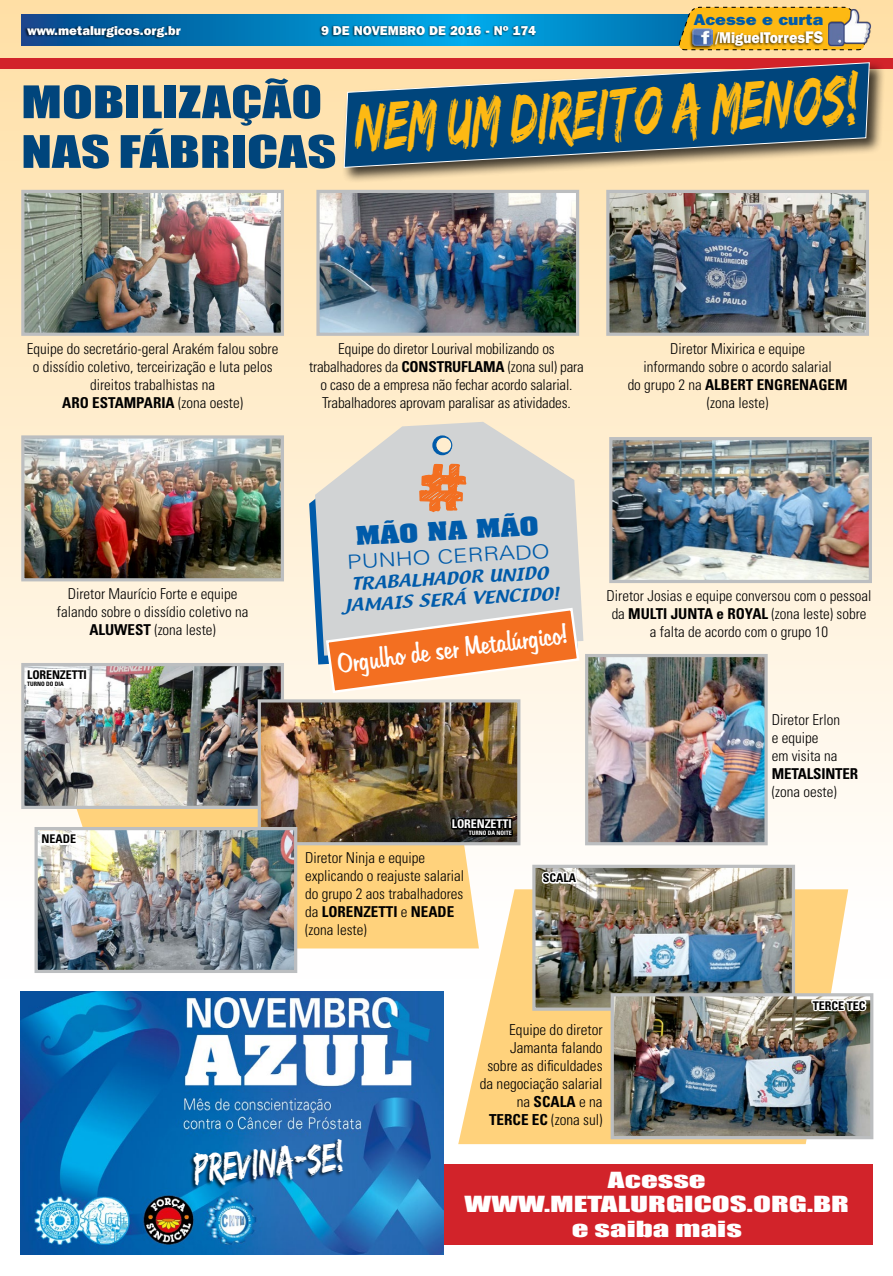
<style>
.page{position:relative;width:893px;height:1276px;background:#fff}
.page>*{position:absolute;margin:0;border:0;box-sizing:border-box;transform-origin:0 0}
.t1{font:60.15px "Edo";color:#fdb913;scale:.66 1}
.t2{font:41.4px/49.7px "Impact";color:#00457c;scale:1.37 1}
.t3{font:36px "Edo";color:#fff;scale:.7 1}
.t4{font:27.45px "Tabitha";color:#fff;scale:.81 1}
.t5{font:700 21.75px "Aachen";color:#005baa;scale:1.21 1}
.t6{font:20.4px/24.5px "Impact";color:#fff;text-align:center;scale:1.62 1}
.t7{font:300 19.65px "Univers";color:#005baa;scale:1.21 1}
.t8{font:800 15.45px/17.4px "Franklin Gothic IT Cby BT";color:#fff;text-align:right;scale:.88 1}
.t9{font:300 condensed 15.15px/18.1px "Univers";color:#000;text-align:right}
.t10{font:15.15px/21.1px "Textile";color:#005baa;text-align:center;scale:1.21 1}
.t11{font:300 condensed 15px/18px "Univers";color:#000;text-align:center}
.t12{font:700 condensed 15px "Univers";letter-spacing:-.01em;color:#000}
.t13{font:800 12.75px "Franklin Gothic IT Cby BT";color:#fff}
.t14{font:700 condensed 12px "Univers";color:#000}
.t15{font:700 condensed 12px "Univers";letter-spacing:-.005em;color:#fff}
.t16{font:700 condensed 6px "Univers";color:#fff}
.t17{font:700 condensed 6px "Univers";color:#000}
.s1{color:#005baa}
.s2{font-size:16.65px}
.s3{font-weight:700}
</style>
<div class="page">
<div style="left:0;top:0;width:893px;height:978px;background:linear-gradient(to bottom,#ffdea5,#fff)"></div>
<svg style="left:458px;top:889px;width:390px;height:255px;fill:#ffd27c"></svg>
<div style="left:79px;top:809px;width:400px;height:139px;background:#ffd27c"></div>
<div style="left:162px;top:1164px;width:711px;height:80px;background:#d2232a"></div>
<svg style="left:21px;top:14px;width:656px;height:32px;background:#0080bf"></svg>
<div style="left:24px;top:25px;width:157px;height:15px;background:#000;opacity:.75"></div>
<div style="left:319px;top:25px;width:218px;height:13px;background:#000;opacity:.75"></div>
<svg style="left:677px;top:6px;width:189px;height:45px;background:#e5b12b"></svg>
<div style="left:711px;top:30px;width:112px;height:19px;background:#000;opacity:.75"></div>
<div style="left:689px;top:28px;width:24px;height:21px;background:#000;opacity:.75"></div>
<img style="left:693px;top:28px;width:20px;height:17px">
<img style="left:827px;top:8px;width:45px;height:38px">
<div style="left:0;top:58px;width:893px;height:10px;background:#d2232a"></div>
<div style="left:342px;top:60px;width:544px;height:124px;background:#000;opacity:.75"></div>
<svg style="left:343px;top:62px;width:527px;height:106px;background:#41617d"></svg>
<img style="left:25px;top:194px;width:255px;height:138px">
<div style="left:21px;top:190px;width:263px;height:146px;border:3px solid #bcbec0"></div>
<img style="left:610px;top:194px;width:255px;height:138px">
<div style="left:606px;top:190px;width:263px;height:146px;border:3px solid #bcbec0"></div>
<img style="left:320px;top:194px;width:255px;height:138px">
<div style="left:316px;top:190px;width:263px;height:146px;border:3px solid #bcbec0"></div>
<img style="left:589px;top:658px;width:175px;height:183px">
<div style="left:585px;top:654px;width:183px;height:191px;border:3px solid #bcbec0"></div>
<img style="left:613px;top:441px;width:255px;height:138px">
<div style="left:609px;top:437px;width:263px;height:146px;border:3px solid #bcbec0"></div>
<img style="left:25px;top:439px;width:255px;height:138px">
<div style="left:21px;top:435px;width:263px;height:146px;border:3px solid #bcbec0"></div>
<img style="left:25px;top:667px;width:255px;height:138px">
<div style="left:21px;top:663px;width:263px;height:146px;border:3px solid #bcbec0"></div>
<img style="left:262px;top:703px;width:254px;height:138px">
<div style="left:258px;top:699px;width:262px;height:146px;border:3px solid #bcbec0"></div>
<img style="left:536px;top:868px;width:255px;height:138px">
<div style="left:532px;top:864px;width:263px;height:146px;border:3px solid #bcbec0"></div>
<img style="left:39px;top:831px;width:254px;height:138px">
<div style="left:35px;top:827px;width:262px;height:146px;border:3px solid #bcbec0"></div>
<svg style="left:309px;top:431px;width:16px;height:233px"></svg>
<svg style="left:315px;top:422px;width:268px;height:233px;background:#d2d3d2"></svg>
<svg style="left:325px;top:606px;width:256px;height:88px;background:#eea87c"></svg>
<svg style="left:419px;top:390px;width:48px;height:197px;background:#dec8b7"></svg>
<div style="left:432px;top:435px;width:20px;height:20px;border:4px solid #005baa;border-radius:50%"></div>
<div style="left:436px;top:437px;width:16px;height:16px;background:#ffedce;border-radius:50%"></div>
<div style="left:435px;top:436px;width:17px;height:18px;border:1px solid #005baa;border-radius:50%"></div>
<img style="left:21px;top:991px;width:423px;height:263px">
<div style="left:189px;top:1138px;width:155px;height:52px;background:#000;opacity:.75"></div>
<img style="left:615px;top:997px;width:254px;height:138px">
<div style="left:611px;top:993px;width:262px;height:146px;border:3px solid #bcbec0"></div>
<div style="left:83px;top:668px;width:5px;height:12px;border:3px solid #fff"></div>
<svg style="left:24px;top:655px;width:63px;height:46px"></svg>
<svg style="left:540px;top:847px;width:40px;height:38px"></svg>
<svg style="left:810px;top:997px;width:58px;height:15px"></svg>
<svg style="left:39px;top:809px;width:40px;height:48px"></svg>
<svg style="left:450px;top:804px;width:64px;height:46px;background:#46423b"></svg>
<p class="t13" style="left:28px;top:22px;width:155px">www.metalurgicos.org.br</p>
<p class="t13" style="left:321px;top:22px;width:216px">9 DE NOVEMBRO DE 2016 - Nº 174</p>
<p class="t8" style="left:694px;top:11px;width:148px"><span class="s1">Acesse e curta </span>/MiguelTorres<span class="s2">FS</span></p>
<h1 class="t1" style="left:352px;top:97px;width:765px;rotate:-3deg">NEM UM DIREITO A MENOS!</h1>
<h2 class="t2" style="left:21px;top:76px;width:232px">MOBILIZAÇÃO<br>NAS FÁBRICAS</h2>
<p class="t11" style="left:27px;top:339px;width:253px">Equipe do secretário-geral Arakém falou sobre o dissídio coletivo, terceirização e luta pelos direitos trabalhistas na<br><span class="s3">ARO ESTAMPARIA</span> (zona oeste)</p>
<p class="t11" style="left:628px;top:339px;width:221px">Diretor Mixirica e equipe<br>informando sobre o acordo salarial<br>do grupo 2 na <span class="s3">ALBERT ENGRENAGEM </span>(zona leste)</p>
<p class="t11" style="left:309px;top:339px;width:276px">Equipe do diretor Lourival mobilizando os trabalhadores da <span class="s3">CONSTRUFLAMA</span> (zona sul) para o caso de a empresa não fechar acordo salarial.<br>Trabalhadores aprovam paralisar as atividades.</p>
<p class="t11" style="left:57px;top:585px;width:193px">Diretor Maurício Forte e equipe falando sobre o dissídio coletivo na<br><span class="s3">ALUWEST</span> (zona leste)</p>
<p class="t14" style="left:27px;top:667px;width:61px">LORENZETTI</p>
<p class="t17" style="left:27px;top:680px;width:38px">TURNO DO DIA</p>
<p class="t14" style="left:41px;top:832px;width:36px">NEADE</p>
<h3 class="t5" style="left:355px;top:520px;width:153px;rotate:-3deg">MÃO NA MÃO</h3>
<h3 class="t7" style="left:347px;top:550px;width:169px;rotate:-3deg">PUNHO CERRADO</h3>
<p class="t10" style="left:342px;top:574px;width:180px;rotate:-3deg">TRABALHADOR UNIDO<br>JAMAIS SERÁ VENCIDO!</p>
<h3 class="t4" style="left:335px;top:647px;width:288px;rotate:-8deg">Orgulho de ser Metalúrgico!</h3>
<p class="t15" style="left:452px;top:816px;width:61px">LORENZETTI</p>
<p class="t16" style="left:469px;top:829px;width:45px">TURNO DA NOITE</p>
<p class="t11" style="left:305px;top:849px;width:161px;text-align:left">Diretor Ninja e equipe explicando o reajuste salarial do grupo 2 aos trabalhadores da <span class="s3">LORENZETTI</span> e <span class="s3">NEADE </span>(zona leste)</p>
<p class="t14" style="left:543px;top:870px;width:35px">SCALA</p>
<p class="t11" style="left:607px;top:586px;width:266px">Diretor Josias e equipe conversou com o pessoal da <span class="s3">MULTI JUNTA e ROYAL</span> (zona leste) sobre a falta de acordo com o grupo 10</p>
<p class="t11" style="left:772px;top:710px;width:70px;text-align:left">Diretor Erlon e equipe<br>em visita na</p>
<p class="t12" style="left:772px;top:764px;width:88px">METALSINTER</p>
<p class="t11" style="left:772px;top:782px;width:66px">(zona oeste)</p>
<p class="t14" style="left:813px;top:998px;width:54px">TERCE TEC</p>
<p class="t9" style="left:480px;top:1020px;width:124px">Equipe do diretor<br>Jamanta falando sobre as dificuldades da negociação salarial na <span class="s3">SCALA</span> e na<br><span class="s3">TERCE EC</span> (zona sul)</p>
<h3 class="t3" style="left:192px;top:1151px;width:215px;rotate:-5deg">Previna-se!</h3>
<h3 class="t6" style="left:465px;top:1167px;width:239px">Acesse<br>WWW.METALURGICOS.ORG.BR e saiba mais</h3>
</div>
